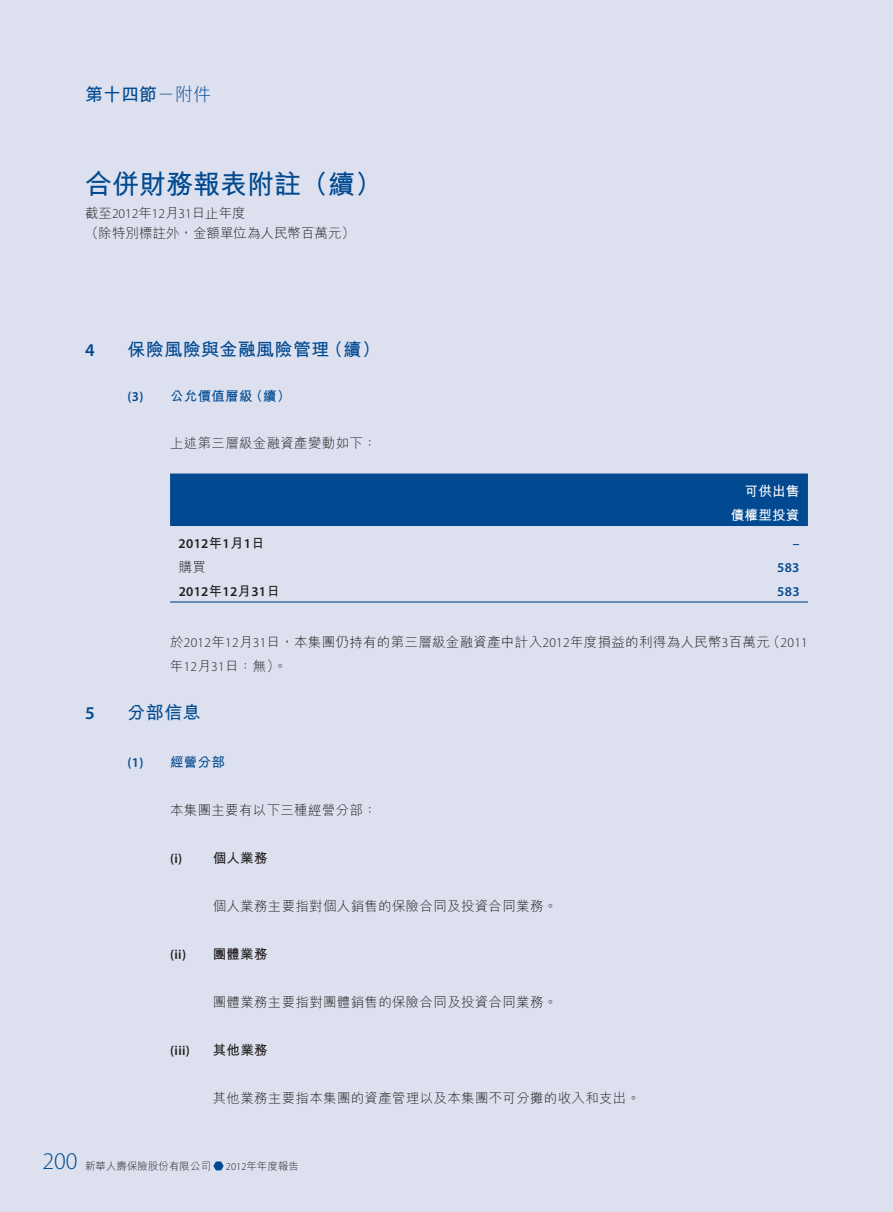
<style>
.page{position:relative;width:893px;height:1212px;background:#dde1ef}
.page>*{position:absolute;margin:0;border:0;box-sizing:border-box;transform-origin:0 0}
.t1{font:700 27px "M Hei HK";color:#014990}
.t2{font:300 24px "Myriad Pro";color:#014990}
.t3{font:700 18px "M Hei HK";letter-spacing:.02em;color:#014990}
.t4{font:600 18px "Myriad Pro";color:#014990}
.t5{font:300 13.5px/24px "M Hei HK";letter-spacing:.02em;color:#231f20}
.t6{font:300 13.5px/19.5px "M Hei HK";color:#231f20}
.t7{font:600 13.5px "Myriad Pro";letter-spacing:.02em;color:#231f20}
.t8{font:700 13.5px "M Hei HK";letter-spacing:.02em;color:#014990}
.t9{font:700 13.5px "M Hei HK";letter-spacing:.02em;color:#231f20}
.t10{font:700 13.5px/24px "M Hei HK";letter-spacing:.02em;color:#fff;text-align:right}
.t11{font:600 13.5px "Myriad Pro";letter-spacing:.02em;color:#014990}
.t12{font:300 10.5px "M Hei HK";color:#231f20}
.s1{font-weight:300}
.s2{font-family:"Myriad Pro"}
.s3{font-family:"Myriad Pro";font-weight:600}
.s4{font-family:"M Hei HK";font-weight:700}
</style>
<div class="page">
<svg style="left:213px;top:1161px;width:11px;height:9px"></svg>
<div style="left:170px;top:473px;width:638px;height:53px;background:#014990"></div>
<hr style="left:170px;top:601px;width:544px;height:1px;background:#014990">
<hr style="left:714px;top:601px;width:94px;height:1px;background:#014990">
<h3 class="t3" style="left:85px;top:81px;width:127px">第十四節<span class="s1">－附件</span></h3>
<h1 class="t1" style="left:85px;top:165px;width:298px">合併財務報表附註（續）</h1>
<p class="t6" style="left:85px;top:203px;width:271px">截至<span class="s2">2012</span>年<span class="s2">12</span>月<span class="s2">31</span>日止年度<br>（除特別標註外，金額單位為人民幣百萬元）</p>
<h3 class="t4" style="left:85px;top:339px;width:11px">4</h3>
<h3 class="t3" style="left:128px;top:337px;width:254px">保險風險與金融風險管理（續）</h3>
<p class="t8" style="left:128px;top:386px;width:164px"><span class="s3">(3)</span> 公允價值層級（續）</p>
<p class="t5" style="left:170px;top:430px;width:208px">上述第三層級金融資產變動如下：</p>
<p class="t10" style="left:731px;top:478px;width:70px">可供出售債權型投資</p>
<p class="t7" style="left:179px;top:535px;width:88px">2012<span class="s4">年</span>1<span class="s4">月</span>1<span class="s4">日</span></p>
<p class="t11" style="left:793px;top:535px;width:8px">–</p>
<p class="t5" style="left:179px;top:555px;width:29px">購買</p>
<p class="t11" style="left:777px;top:559px;width:24px">583</p>
<p class="t7" style="left:179px;top:583px;width:103px">2012<span class="s4">年</span>12<span class="s4">月</span>31<span class="s4">日</span></p>
<p class="t11" style="left:777px;top:583px;width:24px">583</p>
<p class="t5" style="left:170px;top:630px;width:639px">於<span class="s2">2012</span>年<span class="s2">12</span>月<span class="s2">31</span>日，本集團仍持有的第三層級金融資產中計入<span class="s2">2012</span>年度損益的利得為人民幣<span class="s2">3</span>百萬元（<span class="s2">2011</span>年<span class="s2">12</span>月<span class="s2">31</span>日：無）。</p>
<h3 class="t4" style="left:85px;top:702px;width:11px">5</h3>
<h3 class="t3" style="left:128px;top:699px;width:75px">分部信息</h3>
<p class="t8" style="left:128px;top:752px;width:99px"><span class="s3">(1)</span> 經營分部</p>
<p class="t5" style="left:170px;top:798px;width:208px">本集團主要有以下三種經營分部：</p>
<p class="t9" style="left:170px;top:848px;width:99px"><span class="s3">(i)</span> 個人業務</p>
<p class="t5" style="left:213px;top:894px;width:346px">個人業務主要指對個人銷售的保險合同及投資合同業務。</p>
<p class="t7" style="left:170px;top:946px;width:99px">(ii) <span class="s4">團體業務</span></p>
<p class="t5" style="left:213px;top:990px;width:346px">團體業務主要指對團體銷售的保險合同及投資合同業務。</p>
<p class="t7" style="left:170px;top:1042px;width:21px">(iii)</p>
<p class="t9" style="left:213px;top:1040px;width:56px">其他業務</p>
<p class="t5" style="left:213px;top:1086px;width:429px">其他業務主要指本集團的資產管理以及本集團不可分攤的收入和支出。</p>
<h2 class="t2" style="left:43px;top:1148px;width:37px">200</h2>
<p class="t12" style="left:85px;top:1159px;width:127px">新華人壽保險股份有限公司</p>
<p class="t12" style="left:226px;top:1159px;width:74px"><span class="s2">2012</span>年年度報告</p>
</div>
